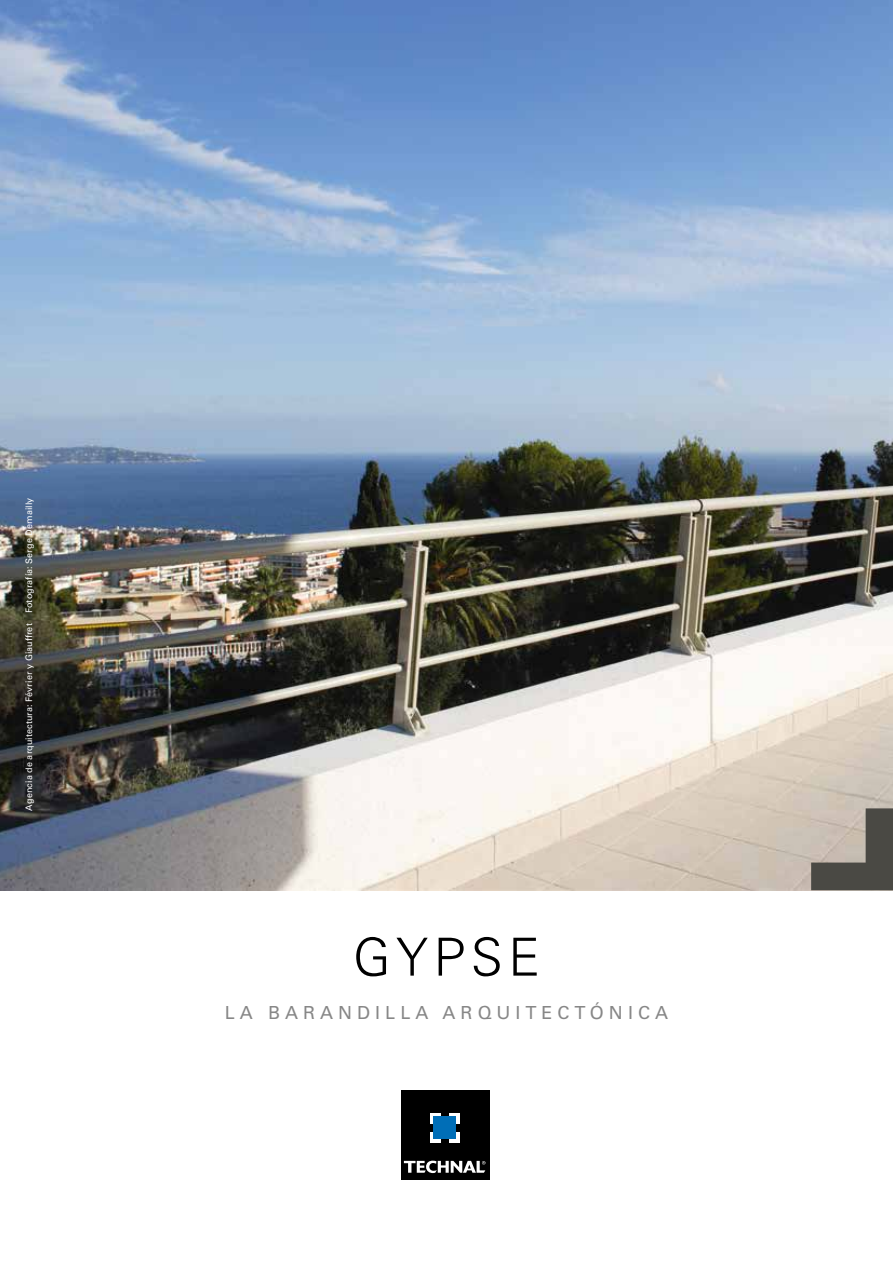
<style>
.page{position:relative;width:893px;height:1263px;background:#fff}
.page>*{position:absolute;margin:0;border:0;box-sizing:border-box;transform-origin:0 0}
.t1{font:300 52.5px "Univers LT Std";letter-spacing:.1em;color:#000}
.t2{font:18px "Univers LT Std";letter-spacing:.28em;color:#878787}
.t3{font:9px "Univers LT Std";letter-spacing:.01em;color:#fff}
</style>
<div class="page">
<img style="left:0;top:0;width:893px;height:890px">
<svg style="left:811px;top:808px;width:82px;height:82px;background:#827c75"></svg>
<div style="left:401px;top:1090px;width:89px;height:89px;background:#000"></div>
<svg style="left:430px;top:1113px;width:11px;height:10px"></svg>
<div style="left:449px;top:1113px;width:11px;height:10px;background:#fff"></div>
<svg style="left:430px;top:1132px;width:11px;height:10px"></svg>
<div style="left:449px;top:1132px;width:11px;height:10px;background:#fff"></div>
<div style="left:434px;top:1116px;width:22px;height:23px;background:#006eb7"></div>
<svg style="left:404px;top:1161px;width:81px;height:12px"></svg>
<p class="t3" style="left:24px;top:810px;width:314px;rotate:-90deg">Agencia de arquitectura: Février y Giauffret Fotografía: Serge Demailly</p>
<h1 class="t1" style="left:353px;top:925px;width:189px">GYPSE</h1>
<h2 class="t2" style="left:225px;top:1002px;width:445px">LA BARANDILLA ARQUITECTÓNICA</h2>
</div>
